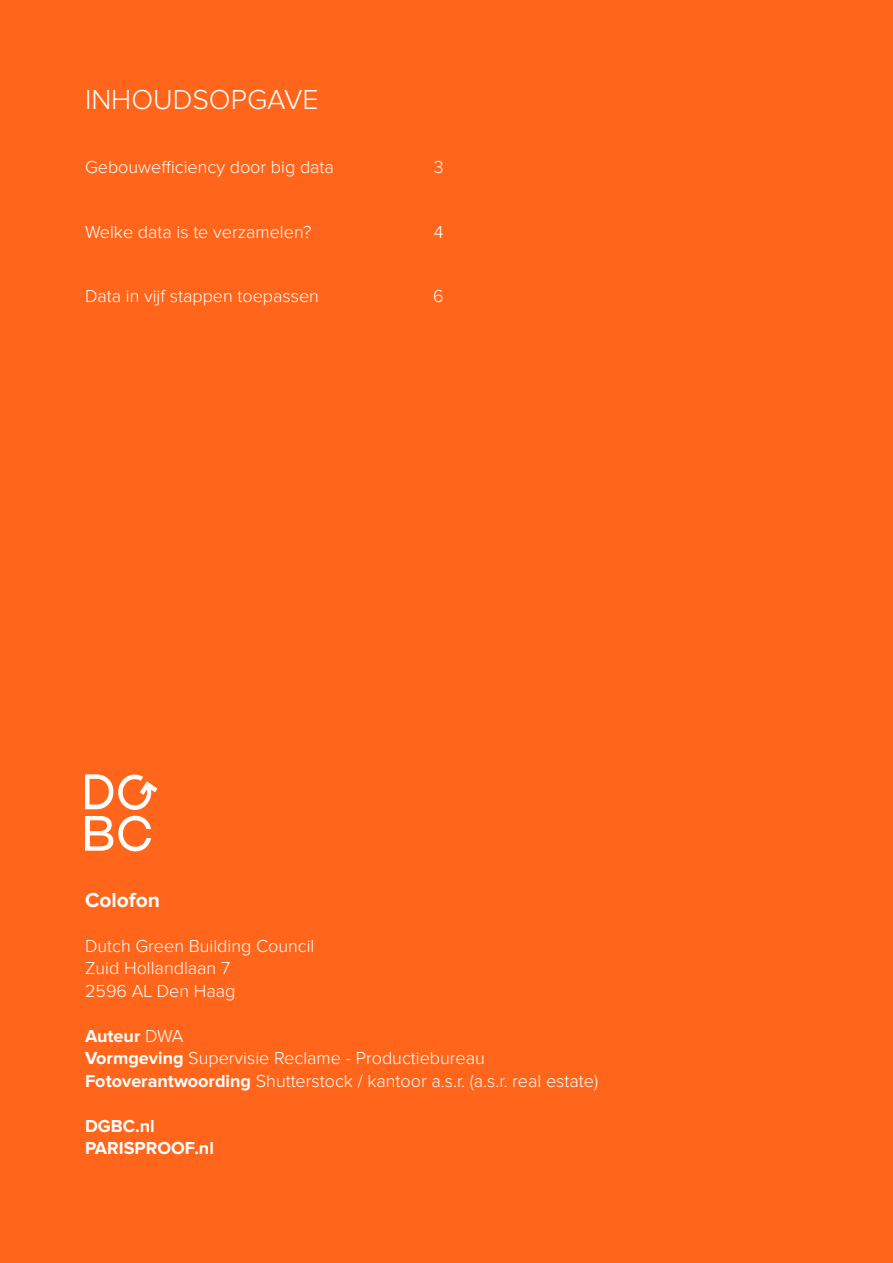
<style>
.page{position:relative;width:893px;height:1263px;background:#ff661c}
.page>*{position:absolute;margin:0;border:0;box-sizing:border-box;transform-origin:0 0}
.t1{font:300 28.5px "Proxima Nova";color:#fff}
.t2{font:700 21px "Proxima Nova";color:#fff}
.t3{font:300 18px/22.5px "Proxima Nova";color:#fff}
.t4{font:700 18px "Proxima Nova";color:#fff}
.s1{font-weight:300}
.s2{font-weight:700}
</style>
<div class="page">
<svg style="left:85px;top:774px;width:72px;height:36px"></svg>
<svg style="left:85px;top:816px;width:66px;height:35px"></svg>
<p class="t1" style="left:85px;top:86px;width:235px">INHOUDSOPGAVE</p>
<p class="t3" style="left:85px;top:157px;width:250px">Gebouwefficiency door big data</p>
<p class="t3" style="left:434px;top:157px;width:11px">3</p>
<p class="t3" style="left:85px;top:221px;width:228px">Welke data is te verzamelen?</p>
<p class="t3" style="left:434px;top:221px;width:11px">4</p>
<p class="t3" style="left:85px;top:286px;width:235px">Data in vijf stappen toepassen</p>
<p class="t3" style="left:433px;top:286px;width:12px">6</p>
<p class="t2" style="left:85px;top:890px;width:76px">Colofon</p>
<p class="t3" style="left:85px;top:935px;width:231px">Dutch Green Building Council<br>Zuid Hollandlaan 7</p>
<p class="t3" style="left:85px;top:980px;width:152px">2596 AL Den Haag</p>
<p class="t4" style="left:85px;top:1027px;width:100px">Auteur <span class="s1">DWA</span></p>
<p class="t3" style="left:85px;top:1048px;width:401px"><span class="s2">Vormgeving</span> Supervisie Reclame - Productiebureau</p>
<p class="t3" style="left:85px;top:1070px;width:515px"><span class="s2">Fotoverantwoording</span> Shutterstock / kantoor a.s.r. (a.s.r. real estate)</p>
<p class="t4" style="left:85px;top:1117px;width:71px">DGBC.nl</p>
<p class="t4" style="left:85px;top:1140px;width:130px">PARISPROOF.nl</p>
</div>
